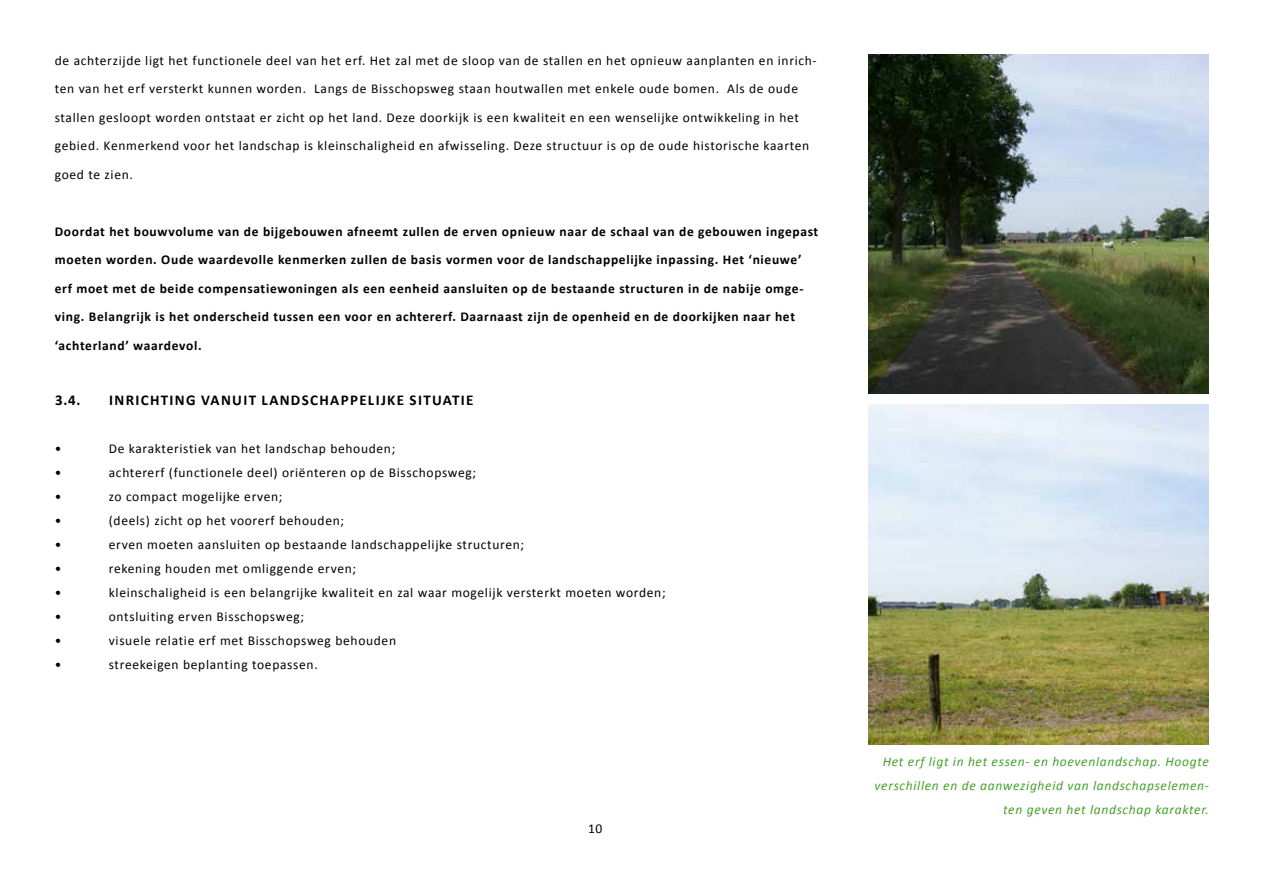
<style>
.page{position:relative;width:1263px;height:893px;background:#fff}
.page>*{position:absolute;margin:0;border:0;box-sizing:border-box;transform-origin:0 0}
.t1{font:700 15px "Calibri";letter-spacing:.09em;color:#000}
.t2{font:13.5px/28.5px "Calibri";letter-spacing:.05em;color:#000}
.t3{font:700 13.5px/28.5px "Calibri";letter-spacing:.05em;color:#000}
.t4{font:italic 13.5px/24px "Calibri";letter-spacing:.05em;color:#44a12b;text-align:right}
</style>
<div class="page">
<img style="left:869px;top:54px;width:340px;height:339px">
<img style="left:869px;top:404px;width:340px;height:340px">
<p class="t2" style="left:55px;top:45px;width:763px">de achterzijde ligt het functionele deel van het erf. Het zal met de sloop van de stallen en het opnieuw aanplanten en inrich&shy;ten van het erf versterkt kunnen worden. Langs de Bisschopsweg staan houtwallen met enkele oude bomen. Als de oude stallen gesloopt worden ontstaat er zicht op het land. Deze doorkijk is een kwaliteit en een wenselijke ontwikkeling in het gebied. Kenmerkend voor het landschap is kleinschaligheid en afwisseling. Deze structuur is op de oude historische kaarten goed te zien.</p>
<p class="t3" style="left:55px;top:216px;width:765px">Doordat het bouwvolume van de bijgebouwen afneemt zullen de erven opnieuw naar de schaal van de gebouwen ingepast moeten worden. Oude waardevolle kenmerken zullen de basis vormen voor de landschappelijke inpassing. Het ‘nieuwe’ erf moet met de beide compensatiewoningen als een eenheid aansluiten op de bestaande structuren in de nabije omge&shy;ving. Belangrijk is het onderscheid tussen een voor en achtererf. Daarnaast zijn de openheid en de doorkijken naar het ‘achterland’ waardevol.</p>
<p class="t1" style="left:55px;top:391px;width:27px">3.4.</p>
<p class="t1" style="left:109px;top:391px;width:366px">INRICHTING VANUIT LANDSCHAPPELIJKE SITUATIE</p>
<p class="t2" style="left:55px;top:434px;width:8px">•</p>
<p class="t2" style="left:109px;top:434px;width:288px">De karakteristiek van het landschap behouden;</p>
<p class="t2" style="left:55px;top:458px;width:8px">•</p>
<p class="t2" style="left:109px;top:458px;width:369px">achtererf (functionele deel) oriënteren op de Bisschopsweg;</p>
<p class="t2" style="left:55px;top:482px;width:8px">•</p>
<p class="t2" style="left:109px;top:482px;width:175px">zo compact mogelijke erven;</p>
<p class="t2" style="left:55px;top:506px;width:8px">•</p>
<p class="t2" style="left:109px;top:506px;width:237px">(deels) zicht op het voorerf behouden;</p>
<p class="t2" style="left:55px;top:530px;width:8px">•</p>
<p class="t2" style="left:109px;top:530px;width:417px">erven moeten aansluiten op bestaande landschappelijke structuren;</p>
<p class="t2" style="left:55px;top:554px;width:8px">•</p>
<p class="t2" style="left:109px;top:554px;width:249px">rekening houden met omliggende erven;</p>
<p class="t2" style="left:55px;top:578px;width:8px">•</p>
<p class="t2" style="left:109px;top:578px;width:558px">kleinschaligheid is een belangrijke kwaliteit en zal waar mogelijk versterkt moeten worden;</p>
<p class="t2" style="left:55px;top:602px;width:8px">•</p>
<p class="t2" style="left:109px;top:602px;width:197px">ontsluiting erven Bisschopsweg;</p>
<p class="t2" style="left:55px;top:626px;width:8px">•</p>
<p class="t2" style="left:109px;top:626px;width:289px">visuele relatie erf met Bisschopsweg behouden</p>
<p class="t2" style="left:55px;top:650px;width:8px">•</p>
<p class="t2" style="left:109px;top:650px;width:210px">streekeigen beplanting toepassen.</p>
<p class="t2" style="left:588px;top:814px;width:16px">10</p>
<p class="t4" style="left:874px;top:749px;width:336px">Het erf ligt in het essen- en hoevenlandschap. Hoogte verschillen en de aanwezigheid van landschapselemen&shy;ten geven het landschap karakter.</p>
</div>
